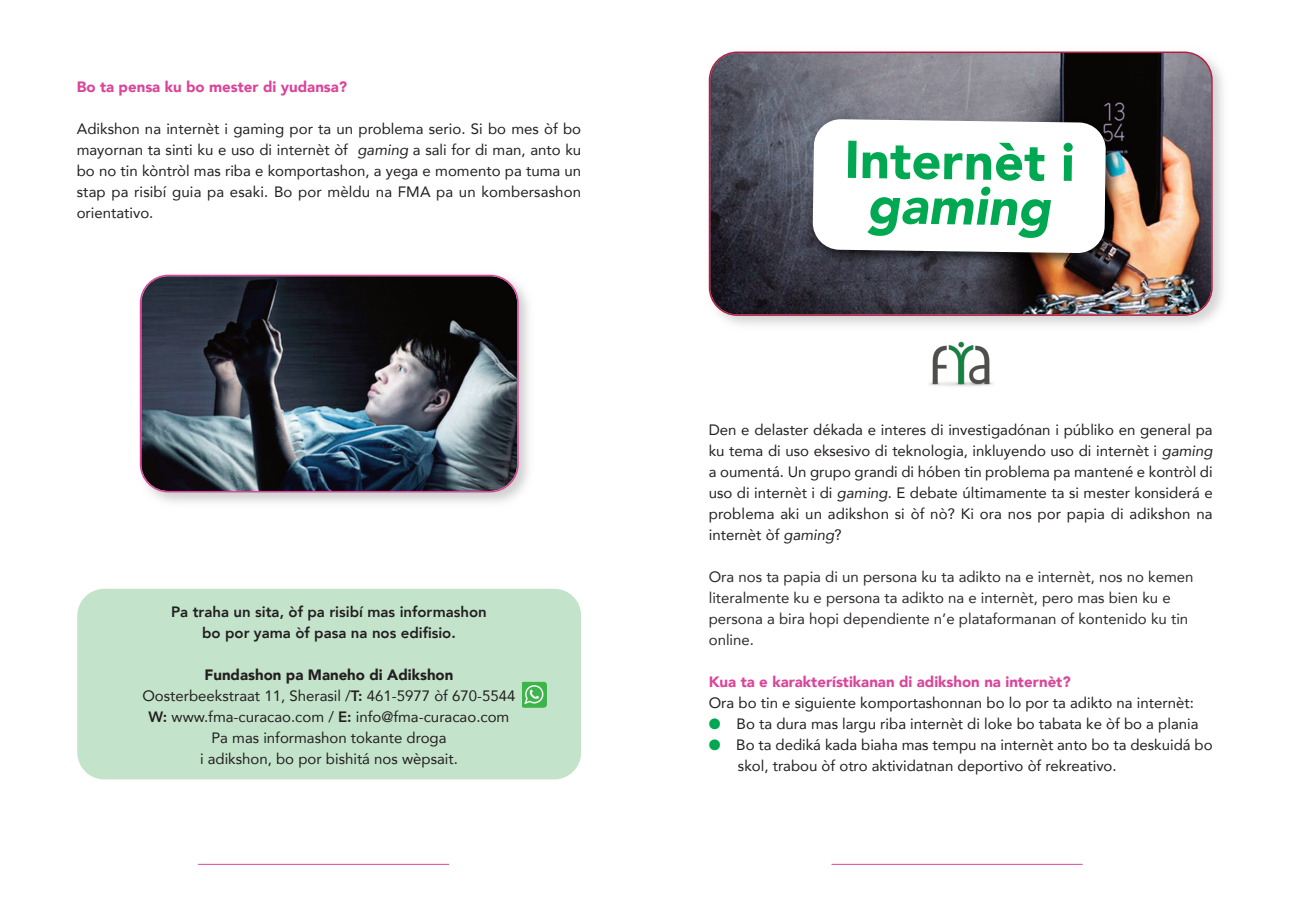
<style>
.page{position:relative;width:1290px;height:920px;background:#fff}
.page>*{position:absolute;margin:0;border:0;box-sizing:border-box;transform-origin:0 0}
.t1{font:900 52.5px "Avenir";color:#00a851}
.t2{font:italic 900 52.5px "Avenir";color:#00a851}
.t3{font:15px/21px "Avenir";color:#231f20;text-align:justify}
.t4{font:15px/21px "Avenir";color:#2d2a29}
.t5{font:900 15px "Avenir";color:#da4599}
.t6{font:800 15px "Avenir";color:#231f20}
.t7{font:900 15px "Avenir";color:#231f20}
.s1{font-style:italic}
.s2{font-weight:800}
.s3{color:#00a851}
</style>
<div class="page">
<svg style="left:709px;top:52px;width:504px;height:264px;background:#62575c"></svg>
<hr style="left:831px;top:864px;width:251px;height:1px;background:#da4599">
<hr style="left:198px;top:864px;width:251px;height:1px;background:#da4599">
<div style="left:77px;top:589px;width:504px;height:190px;background:#c3e3cb;border-radius:27px"></div>
<img style="left:805px;top:112px;width:320px;height:160px">
<svg style="left:813px;top:119px;width:293px;height:134px"></svg>
<img style="left:140px;top:275px;width:379px;height:217px">
<img style="left:522px;top:681px;width:25px;height:27px">
<img style="left:929px;top:341px;width:64px;height:45px">
<p class="t5" style="left:77px;top:77px;width:272px">Bo ta pensa ku bo mester di yudansa?</p>
<p class="t3" style="left:77px;top:119px;width:506px">Adikshon na internèt i gaming por ta un problema serio. Si bo mes òf bo mayornan ta sinti ku e uso di internèt òf <span class="s1">gaming</span> a sali for di man, anto ku bo no tin kòntròl mas riba e komportashon, a yega e momento pa tuma un stap pa risibí guia pa esaki. Bo por mèldu na FMA pa un kombersashon orientativo.</p>
<p class="t6" style="left:171px;top:602px;width:317px">Pa traha un sita, òf pa risibí mas informashon</p>
<p class="t6" style="left:202px;top:623px;width:255px">bo por yama òf pasa na nos edifisio.</p>
<p class="t7" style="left:205px;top:665px;width:250px">Fundashon pa Maneho di Adikshon</p>
<p class="t3" style="left:142px;top:686px;width:375px">Oosterbeekstraat 11, Sherasil /<span class="s2">T:</span> 461-5977 òf 670-5544</p>
<p class="t3" style="left:149px;top:707px;width:362px"><span class="s2">W:</span> www.fma-curacao.com / <span class="s2">E:</span> info@fma-curacao.com</p>
<p class="t3" style="left:211px;top:728px;width:237px">Pa mas informashon tokante droga</p>
<p class="t3" style="left:200px;top:749px;width:259px">i adikshon, bo por bishitá nos wèpsait.</p>
<p class="t1" style="left:845px;top:125px;width:232px;rotate:1deg">Internèt i</p>
<p class="t2" style="left:868px;top:170px;width:185px;rotate:1deg">gaming</p>
<p class="t3" style="left:709px;top:420px;width:505px">Den e delaster dékada e interes di investigadónan i públiko en general pa ku tema di uso eksesivo di teknologia, inkluyendo uso di internèt i <span class="s1">gaming </span>a oumentá. Un grupo grandi di hóben tin problema pa mantené e kontròl di uso di internèt i di <span class="s1">gaming</span>. E debate últimamente ta si mester konsiderá e problema aki un adikshon si òf nò? Ki ora nos por papia di adikshon na internèt òf <span class="s1">gaming</span>?</p>
<p class="t4" style="left:709px;top:567px;width:486px">Ora nos ta papia di un persona ku ta adikto na e internèt, nos no kemen literalmente ku e persona ta adikto na e internèt, pero mas bien ku e persona a bira hopi dependiente n’e plataformanan of kontenido ku tin online.</p>
<p class="t5" style="left:709px;top:672px;width:363px">Kua ta e karakterístikanan di adikshon na internèt?</p>
<p class="t3" style="left:709px;top:693px;width:487px">Ora bo tin e siguiente komportashonnan bo lo por ta adikto na internèt:</p>
<p class="t3" style="left:709px;top:714px;width:491px"><span class="s3">●</span> Bo ta dura mas largu riba internèt di loke bo tabata ke òf bo a plania</p>
<p class="t3" style="left:738px;top:735px;width:476px;text-indent:-29px"><span class="s3">●</span> Bo ta dediká kada biaha mas tempu na internèt anto bo ta deskuidá bo skol, trabou òf otro aktividatnan deportivo òf rekreativo.</p>
</div>
